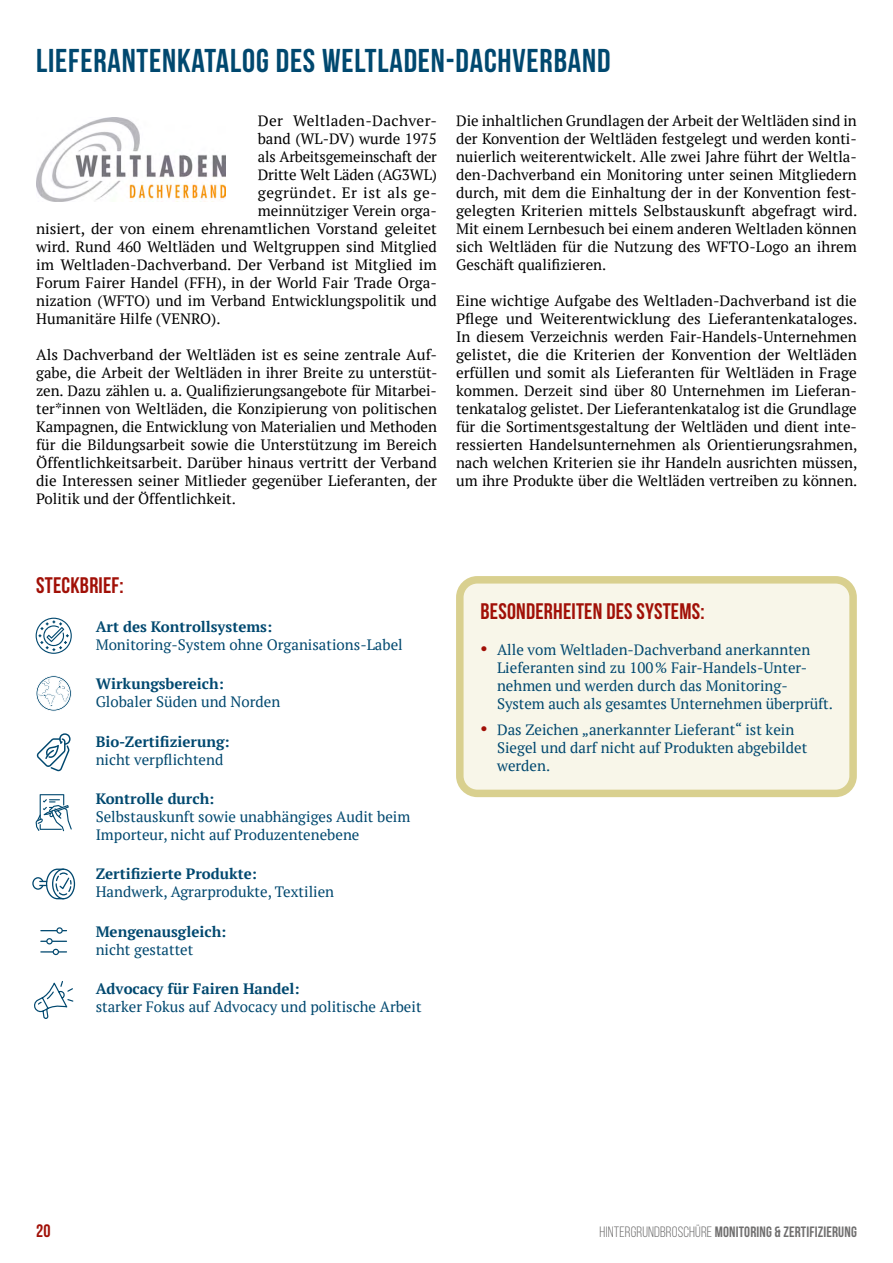
<style>
.page{position:relative;width:893px;height:1263px;background:#fff}
.page>*{position:absolute;margin:0;border:0;box-sizing:border-box;transform-origin:0 0}
.t1{font:33px "Bebas Neue";letter-spacing:.025em;color:#00486f}
.t2{font:22.5px "Bebas Neue";letter-spacing:.01em;color:#a11007}
.t3{font:18px "Bebas Neue";color:#a11007}
.t4{font:15px/18px "PT Serif";color:#000;text-align:justify}
.t5{font:15px/18px "PT Serif";color:#00486f}
.t6{font:700 15px "PT Serif";color:#00486f}
.t7{font:15px "Bebas Neue";letter-spacing:.01em;color:#706f6f}
.t8{font:15px "PT Serif";letter-spacing:.02em;color:#000}
.t9{font:15px "PT Serif";letter-spacing:.03em;color:#000}
.s1{font-family:"Bebas Neue";font-size:18px;color:#a11007}
.s2{font-style:inherit}
</style>
<div class="page">
<img style="left:37px;top:118px;width:189px;height:84px">
<div style="left:460px;top:580px;width:393px;height:213px;background:#f8f6e9;border-radius:18px"></div>
<div style="left:456px;top:576px;width:401px;height:221px;border:8px solid #d9d08f;border-radius:18px"></div>
<svg style="left:36px;top:618px;width:36px;height:36px"></svg>
<svg style="left:36px;top:675px;width:36px;height:36px"></svg>
<svg style="left:37px;top:733px;width:34px;height:38px"></svg>
<svg style="left:36px;top:794px;width:36px;height:37px"></svg>
<svg style="left:32px;top:868px;width:43px;height:31px"></svg>
<svg style="left:34px;top:981px;width:40px;height:38px"></svg>
<svg style="left:41px;top:928px;width:26px;height:5px"></svg>
<div style="left:56px;top:927px;width:7px;height:7px;border:1px solid #00486f;border-radius:50%"></div>
<div style="left:46px;top:938px;width:7px;height:6px;border:1px solid #00486f;border-radius:50%"></div>
<svg style="left:41px;top:939px;width:26px;height:16px"></svg>
<h1 class="t1" style="left:36px;top:42px;width:576px">LIEFERANTENKATALOG DES WELTLADEN-DACHVERBAND</h1>
<p class="t8" style="left:258px;top:111px;width:181px">Der Weltladen-Dachver-</p>
<p class="t4" style="left:258px;top:130px;width:181px">band (WL-DV) wurde 1975</p>
<p class="t4" style="left:258px;top:148px;width:181px">als Arbeitsgemeinschaft der</p>
<p class="t4" style="left:258px;top:166px;width:181px">Dritte Welt Läden (AG3WL)</p>
<p class="t9" style="left:258px;top:183px;width:181px">gegründet. Er ist als ge-</p>
<p class="t4" style="left:258px;top:202px;width:178px">meinnütziger Verein orga-</p>
<p class="t4" style="left:36px;top:220px;width:402px">nisiert, der von einem ehrenamtlichen Vorstand geleitet</p>
<p class="t4" style="left:36px;top:238px;width:402px">wird. Rund 460 Weltläden und Weltgruppen sind Mitglied</p>
<p class="t4" style="left:36px;top:256px;width:402px">im Weltladen-Dachverband. Der Verband ist Mitglied im</p>
<p class="t4" style="left:36px;top:274px;width:402px">Forum Fairer Handel (FFH), in der World Fair Trade Orga-</p>
<p class="t4" style="left:36px;top:292px;width:402px">nization (WFTO) und im Verband Entwicklungspolitik und</p>
<p class="t4" style="left:36px;top:310px;width:186px">Humanitäre Hilfe (VENRO).</p>
<p class="t4" style="left:36px;top:346px;width:403px">Als Dachverband der Weltläden ist es seine zentrale Auf&shy;gabe, die Arbeit der Weltläden in ihrer Breite zu unterstüt&shy;zen. Dazu zählen u. a. Qualifizierungsangebote für Mitarbei&shy;ter*innen von Weltläden, die Konzipierung von politischen Kampagnen, die Entwicklung von Materialien und Methoden für die Bildungsarbeit sowie die Unterstützung im Bereich Öffentlichkeitsarbeit. Darüber hinaus vertritt der Verband die Interessen seiner Mitlieder gegenüber Lieferanten, der Politik und der Öffentlichkeit.</p>
<p class="t4" style="left:456px;top:112px;width:403px">Die inhaltlichen Grundlagen der Arbeit der Weltläden sind in der Konvention der Weltläden festgelegt und werden konti&shy;nuierlich weiterentwickelt. Alle zwei Jahre führt der Weltla&shy;den-Dachverband ein Monitoring unter seinen Mitgliedern durch, mit dem die Einhaltung der in der Konvention fest&shy;gelegten Kriterien mittels Selbstauskunft abgefragt wird.<br>Mit einem Lernbesuch bei einem anderen Weltladen können sich Weltläden für die Nutzung des WFTO-Logo an ihrem Geschäft qualifizieren.</p>
<p class="t4" style="left:456px;top:292px;width:403px">Eine wichtige Aufgabe des Weltladen-Dachverband ist die Pflege und Weiterentwicklung des Lieferantenkataloges.<br>In diesem Verzeichnis werden Fair-Handels-Unternehmen gelistet, die die Kriterien der Konvention der Weltläden erfüllen und somit als Lieferanten für Weltläden in Frage kommen. Derzeit sind über 80 Unternehmen im Lieferan&shy;tenkatalog gelistet. Der Lieferantenkatalog ist die Grundlage für die Sortimentsgestaltung der Weltläden und dient inte&shy;ressierten Handelsunternehmen als Orientierungsrahmen, nach welchen Kriterien sie ihr Handeln ausrichten müssen, um ihre Produkte über die Weltläden vertreiben zu können.</p>
<h2 class="t2" style="left:36px;top:573px;width:89px">STECKBRIEF:</h2>
<p class="t6" style="left:96px;top:617px;width:178px">Art des Kontrollsystems:</p>
<p class="t5" style="left:96px;top:636px;width:309px">Monitoring-System ohne Organisations-Label</p>
<p class="t6" style="left:96px;top:674px;width:130px">Wirkungsbereich:</p>
<p class="t5" style="left:96px;top:693px;width:186px">Globaler Süden und Norden</p>
<p class="t6" style="left:96px;top:732px;width:135px">Bio-Zertifizierung:</p>
<p class="t5" style="left:96px;top:750px;width:129px">nicht verpflichtend</p>
<p class="t6" style="left:96px;top:789px;width:120px">Kontrolle durch:</p>
<p class="t5" style="left:96px;top:807px;width:316px">Selbstauskunft sowie unabhängiges Audit beim<br>Importeur, nicht auf Produzentenebene</p>
<p class="t6" style="left:96px;top:864px;width:163px">Zertifizierte Produkte:</p>
<p class="t5" style="left:96px;top:883px;width:240px">Handwerk, Agrarprodukte, Textilien</p>
<p class="t6" style="left:96px;top:921px;width:132px">Mengenausgleich:</p>
<p class="t5" style="left:96px;top:940px;width:99px">nicht gestattet</p>
<p class="t6" style="left:96px;top:979px;width:206px">Advocacy für Fairen Handel:</p>
<p class="t5" style="left:96px;top:997px;width:327px">starker Fokus auf Advocacy und politische Arbeit</p>
<h2 class="t2" style="left:481px;top:599px;width:226px">BESONDERHEITEN DES SYSTEMS:</h2>
<p class="t5" style="left:497px;top:640px;width:337px;text-indent:-17px"><span class="s1">•</span> Alle vom Weltladen-Dachverband anerkannten Lieferanten sind zu 100% Fair-Handels-Unter&shy;nehmen und werden durch das Monitoring-System auch als gesamtes Unternehmen überprüft.</p>
<p class="t5" style="left:497px;top:721px;width:312px;text-indent:-17px"><span class="s1">•</span> Das Zeichen „anerkannter Lieferant“ ist kein<br>Siegel und darf nicht auf Produkten abgebildet werden.</p>
<p class="t3" style="left:36px;top:1221px;width:16px">20</p>
<p class="t7" style="left:600px;top:1224px;width:259px"><span class="s2">HINTERGRUNDBROSCHÜRE</span> MONITORING &amp; ZERTIFIZIERUNG</p>
</div>
